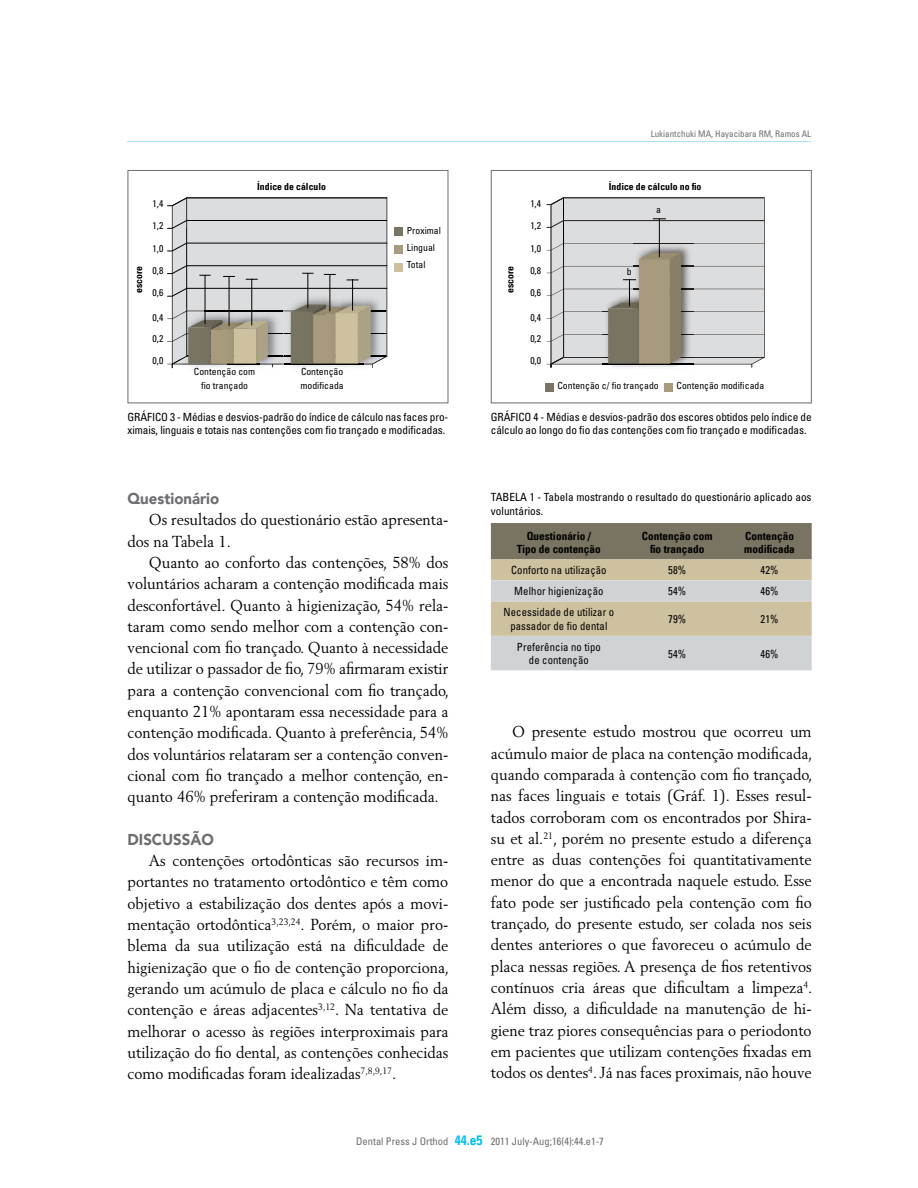
<style>
.page{position:relative;width:918px;height:1188px;background:#fff}
.page>*{position:absolute;margin:0;border:0;box-sizing:border-box;transform-origin:0 0}
.t1{font:15.75px/21.3px "Berling";color:#000;text-align:justify;scale:.95 1}
.t2{font:900 15.75px "Avenir LT";color:#6d6e71;scale:.95 1}
.t3{font:condensed 11.25px/13.5px "Univers";letter-spacing:-.01em;color:#000}
.t4{font:condensed 11.25px/13.5px "Univers";letter-spacing:.01em;color:#000;text-align:center;scale:.95 1}
.t5{font:700 condensed 11.25px/13.5px "Univers";color:#000;text-align:center}
.t6{font:condensed 11.25px "Univers";letter-spacing:-.01em;color:#000;scale:.95 1}
.t7{font:condensed 10.5px "Univers";color:#6d6e71}
.t8{font:condensed 9.75px/13.5px "Univers";color:#000}
.t9{font:700 condensed 9.75px "Univers";color:#000}
.t10{font:condensed 9px "Univers";color:#6d6e71}
.s1{font-weight:700;font-size:13.5px;color:#00c0f3}
</style>
<div class="page">
<hr style="left:127px;top:141px;width:684px;height:1px;background:#abe1fa">
<svg style="left:491px;top:523px;width:321px;height:147px;background:#bab4a5"></svg>
<div style="left:491px;top:170px;width:321px;height:233px;border:1px solid #6d6e71"></div>
<svg style="left:167px;top:197px;width:220px;height:172px;background:#c1c0bb"></svg>
<div style="left:394px;top:227px;width:9px;height:9px;background:#797362"></div>
<div style="left:545px;top:383px;width:8px;height:9px;background:#797362"></div>
<div style="left:394px;top:245px;width:9px;height:9px;background:#a89a7c"></div>
<div style="left:664px;top:383px;width:8px;height:9px;background:#a89a7c"></div>
<div style="left:394px;top:263px;width:9px;height:9px;background:#cec19f"></div>
<svg style="left:546px;top:197px;width:219px;height:171px;background:#c7c6c2"></svg>
<p class="t9" style="left:257px;top:180px;width:70px">Índice de cálculo</p>
<p class="t8" style="left:153px;top:196px;width:12px">1,4</p>
<p class="t8" style="left:530px;top:196px;width:12px">1,4</p>
<p class="t8" style="left:153px;top:219px;width:12px">1,2</p>
<p class="t8" style="left:530px;top:219px;width:12px">1,2</p>
<p class="t8" style="left:407px;top:222px;width:36px;line-height:17.2px">Proximal<br>Lingual<br>Total</p>
<p class="t8" style="left:153px;top:242px;width:12px">1,0</p>
<p class="t8" style="left:530px;top:242px;width:12px">1,0</p>
<p class="t8" style="left:153px;top:264px;width:12px">0,8</p>
<p class="t8" style="left:530px;top:264px;width:12px">0,8</p>
<p class="t8" style="left:153px;top:286px;width:12px">0,6</p>
<p class="t8" style="left:530px;top:286px;width:12px">0,6</p>
<p class="t8" style="left:153px;top:310px;width:12px">0,4</p>
<p class="t8" style="left:530px;top:310px;width:12px">0,4</p>
<p class="t8" style="left:153px;top:331px;width:12px">0,2</p>
<p class="t8" style="left:530px;top:331px;width:12px">0,2</p>
<p class="t8" style="left:153px;top:354px;width:12px">0,0</p>
<p class="t8" style="left:530px;top:354px;width:12px">0,0</p>
<p class="t8" style="left:301px;top:365px;width:45px">Contenção modificada</p>
<p class="t9" style="left:133px;top:293px;width:29px;rotate:-90deg">escore</p>
<p class="t9" style="left:504px;top:293px;width:29px;rotate:-90deg">escore</p>
<p class="t8" style="left:194px;top:365px;width:63px;text-align:center">Contenção com fio trançado</p>
<p class="t10" style="left:651px;top:128px;width:162px">Lukiantchuki MA, Hayacibara RM, Ramos AL</p>
<p class="t9" style="left:609px;top:180px;width:94px">Índice de cálculo no fio</p>
<p class="t8" style="left:627px;top:265px;width:6px">b</p>
<p class="t8" style="left:656px;top:202px;width:6px">a</p>
<p class="t8" style="left:558px;top:379px;width:103px">Contenção c/ fio trançado</p>
<p class="t8" style="left:677px;top:379px;width:89px">Contenção modificada</p>
<p class="t3" style="left:128px;top:410px;width:322px">gráfico 3 - Médias e desvios-padrão do índice de cálculo nas faces pro&shy;ximais, linguais e totais nas contenções com fio trançado e modificadas.</p>
<p class="t3" style="left:491px;top:410px;width:322px">gráfico 4 - Médias e desvios-padrão dos escores obtidos pelo índice de cálculo ao longo do fio das contenções com fio trançado e modificadas.</p>
<p class="t2" style="left:128px;top:489px;width:98px">Questionário</p>
<p class="t1" style="left:128px;top:509px;width:339px;text-indent:21px">Os resultados do questionário estão apresenta&shy;dos na Tabela 1.</p>
<p class="t1" style="left:128px;top:552px;width:340px;text-indent:21px">Quanto ao conforto das contenções, 58% dos voluntários acharam a contenção modificada mais desconfortável. Quanto à higienização, 54% rela&shy;taram como sendo melhor com a contenção con&shy;vencional com fio trançado. Quanto à necessidade de utilizar o passador de fio, 79% afirmaram existir para a contenção convencional com fio trançado, enquanto 21% apontaram essa necessidade para a contenção modificada. Quanto à preferência, 54% dos voluntários relataram ser a contenção conven&shy;cional com fio trançado a melhor contenção, en&shy;quanto 46% preferiram a contenção modificada.</p>
<p class="t2" style="left:128px;top:830px;width:92px">DISCUSSÃO</p>
<p class="t1" style="left:128px;top:850px;width:340px;text-indent:21px">As contenções ortodônticas são recursos im&shy;portantes no tratamento ortodôntico e têm como objetivo a estabilização dos dentes após a movi&shy;mentação ortodôntica<sup>3,23,24</sup>. Porém, o maior pro&shy;blema da sua utilização está na dificuldade de higienização que o fio de contenção proporciona, gerando um acúmulo de placa e cálculo no fio da contenção e áreas adjacentes<sup>3,12</sup>. Na tentativa de melhorar o acesso às regiões interproximais para utilização do fio dental, as contenções conhecidas como modificadas foram idealizadas<sup>7,8,9,17</sup>.</p>
<p class="t3" style="left:491px;top:490px;width:322px">tabela 1 - Tabela mostrando o resultado do questionário aplicado aos voluntários.</p>
<p class="t5" style="left:517px;top:529px;width:85px">Questionário /<br>Tipo de contenção</p>
<p class="t5" style="left:642px;top:529px;width:72px">Contenção com fio trançado</p>
<p class="t5" style="left:744px;top:529px;width:52px;text-align:left">Contenção modificada</p>
<p class="t4" style="left:511px;top:564px;width:102px">Conforto na utilização</p>
<p class="t6" style="left:668px;top:563px;width:20px">58%</p>
<p class="t6" style="left:761px;top:563px;width:20px">42%</p>
<p class="t4" style="left:514px;top:585px;width:95px">Melhor higienização</p>
<p class="t6" style="left:668px;top:584px;width:20px">54%</p>
<p class="t6" style="left:761px;top:584px;width:20px">46%</p>
<p class="t4" style="left:504px;top:605px;width:118px">Necessidade de utilizar o passador de fio dental</p>
<p class="t6" style="left:668px;top:612px;width:20px">79%</p>
<p class="t6" style="left:761px;top:612px;width:20px">21%</p>
<p class="t4" style="left:517px;top:640px;width:90px">Preferência no tipo de contenção</p>
<p class="t6" style="left:668px;top:646px;width:20px">54%</p>
<p class="t6" style="left:761px;top:646px;width:20px">46%</p>
<p class="t1" style="left:491px;top:721px;width:340px;text-indent:21px">O presente estudo mostrou que ocorreu um acúmulo maior de placa na contenção modificada, quando comparada à contenção com fio trançado, nas faces linguais e totais (Gráf. 1). Esses resul&shy;tados corroboram com os encontrados por Shira&shy;su et al.<sup>21</sup>, porém no presente estudo a diferença entre as duas contenções foi quantitativamente menor do que a encontrada naquele estudo. Esse fato pode ser justificado pela contenção com fio trançado, do presente estudo, ser colada nos seis dentes anteriores o que favoreceu o acúmulo de placa nessas regiões. A presença de fios retentivos contínuos cria áreas que dificultam a limpeza<sup>4</sup>.<br>Além disso, a dificuldade na manutenção de hi&shy;giene traz piores consequências para o periodonto em pacientes que utilizam contenções fixadas em todos os dentes<sup>4</sup>. Já nas faces proximais, não houve</p>
<p class="t7" style="left:356px;top:1134px;width:249px">Dental Press J Orthod <span class="s1">44.e5</span> 2011 July-Aug;16(4):44.e1-7</p>
</div>
